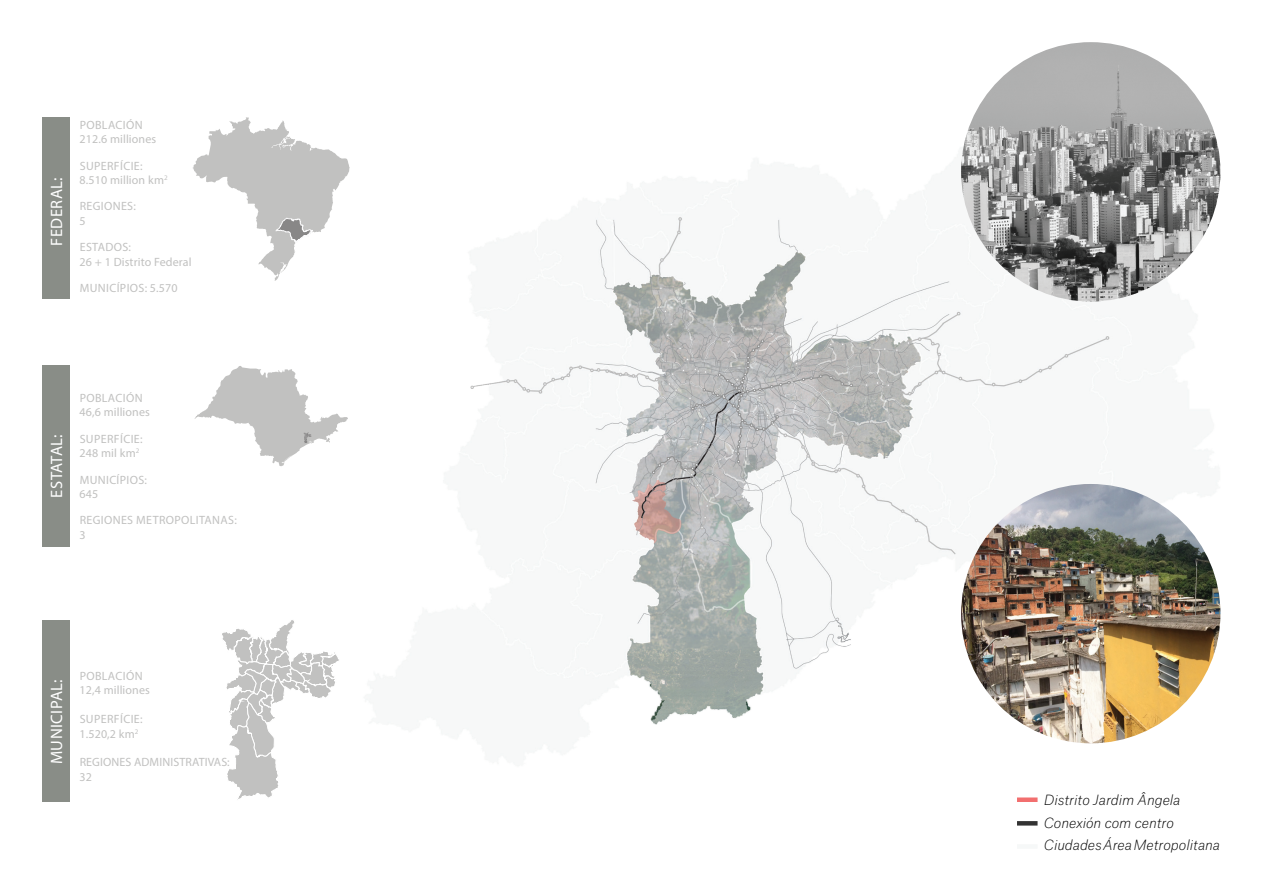
<style>
.page{position:relative;width:1263px;height:893px;background:#fff}
.page>*{position:absolute;margin:0;border:0;box-sizing:border-box;transform-origin:0 0}
.t1{font:16.5px "Myriad Pro";letter-spacing:.03em;color:#fff}
.t2{font:16.5px "Myriad Pro";letter-spacing:-.01em;color:#fff}
.t3{font:italic 100 13.5px/22.5px "Atlas Grotesk";color:#000}
.t4{font:12px/14.4px "Myriad Pro";letter-spacing:.03em;color:#c1c1c0}
.t5{font:12px/14.4px "Myriad Pro";letter-spacing:.01em;color:#c1c1c0}
</style>
<div class="page">
<img style="left:366px;top:147px;width:854px;height:611px">
<img style="left:961px;top:42px;width:259px;height:260px;border-radius:130px">
<img style="left:961px;top:484px;width:259px;height:259px;border-radius:130px">
<div style="left:43px;top:117px;width:27px;height:182px;background:#898d87"></div>
<div style="left:43px;top:366px;width:27px;height:181px;background:#898d87"></div>
<div style="left:43px;top:620px;width:27px;height:182px;background:#898d87"></div>
<svg style="left:193px;top:117px;width:156px;height:164px"></svg>
<svg style="left:222px;top:620px;width:117px;height:180px"></svg>
<svg style="left:194px;top:366px;width:154px;height:100px"></svg>
<div style="left:1017px;top:797px;width:20px;height:5px;background:#f26f6f"></div>
<div style="left:1017px;top:821px;width:20px;height:5px;background:#333"></div>
<div style="left:1017px;top:844px;width:20px;height:5px;background:#f6f8f8"></div>
<h1 class="t1" style="left:47px;top:246px;width:70px;rotate:-90deg">FEDERAL:</h1>
<p class="t5" style="left:80px;top:117px;width:78px">POBLACIÓN<br>212.6 milliones</p>
<p class="t4" style="left:80px;top:158px;width:90px">SUPERFÍCIE:<br>8.510 million km<sup>2</sup></p>
<p class="t4" style="left:80px;top:199px;width:58px">REGIONES:<br>5</p>
<p class="t5" style="left:80px;top:240px;width:113px">ESTADOS:<br>26 + 1 Distrito Federal</p>
<p class="t4" style="left:80px;top:281px;width:99px">MUNICÍPIOS: 5.570</p>
<h1 class="t2" style="left:47px;top:498px;width:65px;rotate:-90deg">ESTATAL:</h1>
<p class="t5" style="left:80px;top:390px;width:72px">POBLACIÓN<br>46,6 milliones</p>
<p class="t4" style="left:80px;top:431px;width:64px">SUPERFÍCIE:<br>248 mil km<sup>2</sup></p>
<p class="t4" style="left:80px;top:472px;width:69px">MUNICÍPIOS:<br>645</p>
<p class="t4" style="left:80px;top:513px;width:159px">REGIONES METROPOLITANAS:<br>3</p>
<h1 class="t1" style="left:47px;top:764px;width:87px;rotate:-90deg">MUNICIPAL:</h1>
<p class="t5" style="left:80px;top:668px;width:72px">POBLACIÓN<br>12,4 milliones</p>
<p class="t4" style="left:80px;top:712px;width:64px">SUPERFÍCIE:<br>1.520,2 km<sup>2</sup></p>
<p class="t5" style="left:80px;top:755px;width:152px">REGIONES ADMINISTRATIVAS:<br>32</p>
<p class="t3" style="left:1044px;top:788px;width:178px">Distrito Jardim Ângela<br>Conexión com centro<br>Ciudades Área Metropolitana</p>
</div>
